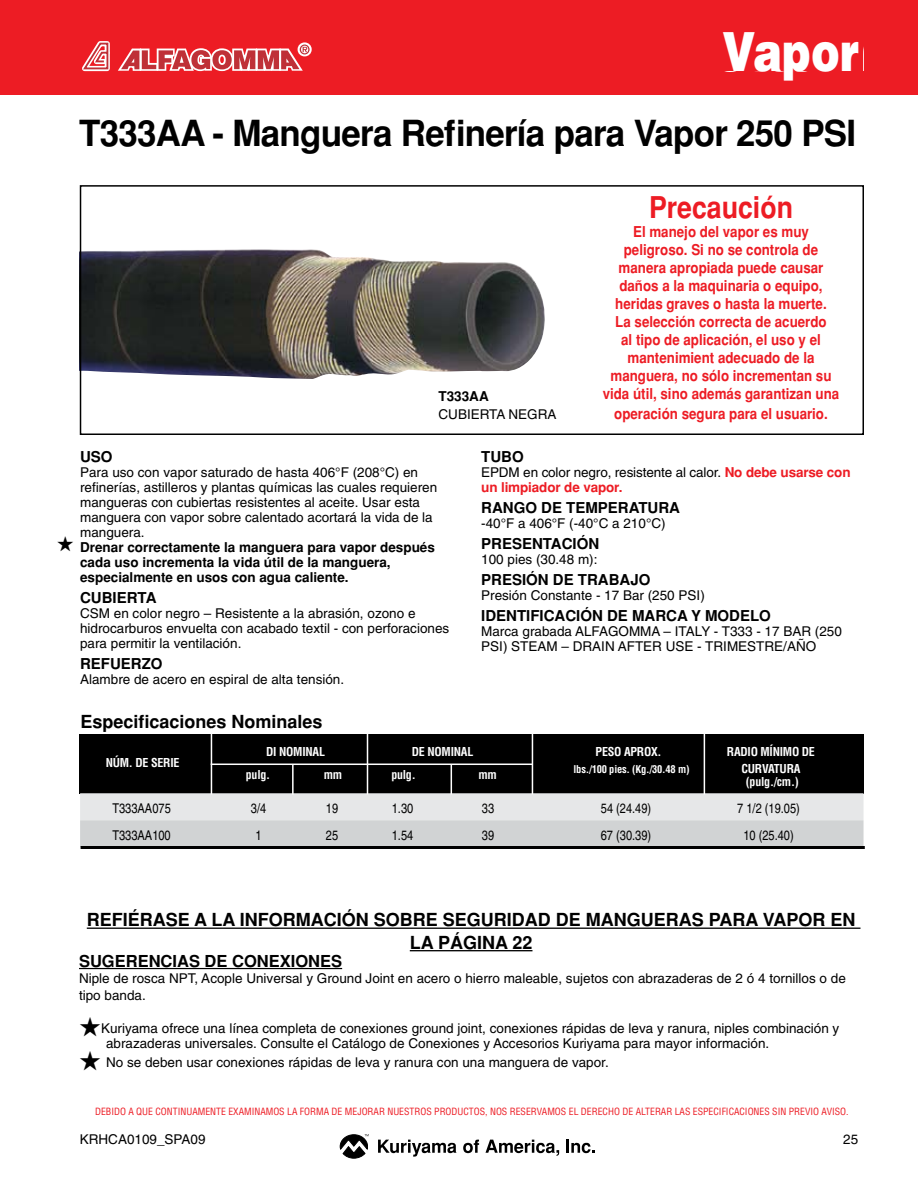
<style>
.page{position:relative;width:918px;height:1188px;background:#fff}
.page>*{position:absolute;margin:0;border:0;box-sizing:border-box;transform-origin:0 0}
.t1{font:900 54px "Helvetica";color:#fff;scale:.8 1}
.t2{font:700 36px "Helvetica";letter-spacing:-.02em;color:#000}
.t3{font:700 30px "Helvetica";color:#ed1c24;scale:.89 1}
.t4{font:700 18px/22.5px "Helvetica";color:#000;text-align:center}
.t5{font:700 16.5px "Helvetica";color:#000}
.t6{font:700 15px/18px "Helvetica";color:#ed1c24;text-align:center;scale:.89 1}
.t7{font:700 15px "Helvetica";color:#000}
.t8{font:13.5px/15px "Helvetica";color:#000}
.t9{font:700 13.5px/15px "Helvetica";color:#000}
.t10{font:condensed 13.5px "Helvetica";color:#000}
.t11{font:700 condensed 12px/13.5px "Helvetica";letter-spacing:-.02em;color:#fff;text-align:center}
.t12{font:700 condensed 10.5px "Helvetica";letter-spacing:-.02em;color:#fff}
.t13{font:condensed 9.75px "Helvetica";color:#ed1c24}
.s1{font-weight:700;color:#ed1c24}
</style>
<div class="page">
<div style="left:0;top:0;width:918px;height:94px;background:#ed1c24"></div>
<div style="left:298px;top:42px;width:14px;height:14px;border:8px solid #fff;border-radius:50%"></div>
<svg style="left:82px;top:41px;width:228px;height:30px"></svg>
<svg style="left:340px;top:1134px;width:29px;height:25px"></svg>
<svg style="left:378px;top:1140px;width:78px;height:17px"></svg>
<svg style="left:463px;top:1140px;width:16px;height:13px"></svg>
<svg style="left:486px;top:1140px;width:73px;height:16px"></svg>
<svg style="left:566px;top:1140px;width:29px;height:13px"></svg>
<img style="left:83px;top:249px;width:462px;height:130px">
<hr style="left:87px;top:928px;width:774px;height:1px;background:#000">
<hr style="left:410px;top:950px;width:122px;height:1px;background:#000">
<hr style="left:79px;top:968px;width:263px;height:1px;background:#000">
<div style="left:79px;top:735px;width:785px;height:59px;background:#000"></div>
<div style="left:80px;top:793px;width:784px;height:27px;background:#e6e7e8"></div>
<div style="left:80px;top:820px;width:784px;height:27px;background:#d1d3d4"></div>
<hr style="left:81px;top:846px;width:784px;height:3px;background:#000">
<hr style="left:211px;top:729px;width:1px;height:65px;background:#fff">
<hr style="left:367px;top:729px;width:1px;height:65px;background:#fff">
<hr style="left:532px;top:729px;width:1px;height:65px;background:#fff">
<hr style="left:704px;top:729px;width:1px;height:65px;background:#fff">
<hr style="left:211px;top:764px;width:321px;height:1px;background:#fff">
<hr style="left:292px;top:764px;width:2px;height:31px;background:#fff">
<hr style="left:451px;top:764px;width:1px;height:30px;background:#fff">
<div style="left:80px;top:185px;width:784px;height:250px;border:2px solid #000"></div>
<h1 class="t1" style="left:715px;top:16px;width:191px">Steam</h1>
<h1 class="t1" style="left:722px;top:16px;width:173px">Vapor</h1>
<h2 class="t2" style="left:79px;top:112px;width:779px">T333AA - Manguera Refinería para Vapor 250 PSI</h2>
<p class="t9" style="left:439px;top:388px;width:52px">T333AA</p>
<p class="t8" style="left:439px;top:406px;width:120px">CUBIERTA NEGRA</p>
<h3 class="t3" style="left:649px;top:190px;width:163px">Precaución</h3>
<p class="t6" style="left:603px;top:223px;width:267px">El manejo del vapor es muy peligroso. Si no se controla de manera apropiada puede causar daños a la maquinaria o equipo, heridas graves o hasta la muerte.<br>La selección correcta de acuerdo<br>al tipo de aplicación, el uso y el mantenimient adecuado de la manguera, no sólo incrementan su vida útil, sino además garantizan una</p>
<p class="t6" style="left:614px;top:405px;width:242px">operación segura para el usuario.</p>
<p class="t7" style="left:80px;top:448px;width:34px">USO</p>
<p class="t8" style="left:80px;top:464px;width:359px">Para uso con vapor saturado de hasta 406°F (208°C) en refinerías, astilleros y plantas químicas las cuales requieren mangueras con cubiertas resistentes al aceite. Usar esta manguera con vapor sobre calentado acortará la vida de la manguera.</p>
<p class="t9" style="left:80px;top:539px;width:356px">Drenar correctamente la manguera para vapor después cada uso incrementa la vida útil de la manguera, especialmente en usos con agua caliente.</p>
<p class="t7" style="left:80px;top:589px;width:78px">CUBIERTA</p>
<p class="t8" style="left:80px;top:605px;width:371px">CSM en color negro – Resistente a la abrasión, ozono e hidrocarburos envuelta con acabado textil - con perforaciones para permitir la ventilación.</p>
<p class="t7" style="left:80px;top:655px;width:84px">REFUERZO</p>
<p class="t8" style="left:80px;top:671px;width:266px">Alambre de acero en espiral de alta tensión.</p>
<h3 class="t4" style="left:80px;top:710px;width:244px">Especificaciones Nominales</h3>
<p class="t7" style="left:481px;top:448px;width:44px">TUBO</p>
<p class="t8" style="left:481px;top:464px;width:371px">EPDM en color negro, resistente al calor. <span class="s1">No debe usarse con un limpiador de vapor.</span></p>
<p class="t7" style="left:481px;top:499px;width:200px">RANGO DE TEMPERATURA</p>
<p class="t8" style="left:481px;top:515px;width:186px">-40°F a 406°F (-40°C a 210°C)</p>
<p class="t7" style="left:481px;top:535px;width:120px">PRESENTACIÓN</p>
<p class="t8" style="left:481px;top:551px;width:118px">100 pies (30.48 m):</p>
<p class="t7" style="left:481px;top:571px;width:171px">PRESIÓN DE TRABAJO</p>
<p class="t8" style="left:481px;top:587px;width:225px">Presión Constante - 17 Bar (250 PSI)</p>
<p class="t7" style="left:481px;top:607px;width:291px">IDENTIFICACIÓN DE MARCA Y MODELO</p>
<p class="t8" style="left:481px;top:623px;width:362px">Marca grabada ALFAGOMMA – ITALY - T333 - 17 BAR (250<br>PSI) STEAM – DRAIN AFTER USE - TRIMESTRE/AÑO</p>
<p class="t11" style="left:106px;top:756px;width:75px">NÚM. DE SERIE</p>
<p class="t11" style="left:266px;top:745px;width:60px">DI NOMINAL</p>
<p class="t11" style="left:412px;top:745px;width:63px">DE NOMINAL</p>
<p class="t11" style="left:596px;top:745px;width:67px">PESO APROX.</p>
<p class="t11" style="left:727px;top:745px;width:89px">RADIO MÍNIMO DE</p>
<p class="t11" style="left:246px;top:768px;width:26px">pulg.</p>
<p class="t11" style="left:324px;top:768px;width:20px">mm</p>
<p class="t11" style="left:391px;top:768px;width:26px">pulg.</p>
<p class="t11" style="left:478px;top:768px;width:20px">mm</p>
<p class="t12" style="left:574px;top:763px;width:117px">lbs./100 pies. (Kg./30.48 m)</p>
<p class="t11" style="left:741px;top:762px;width:60px">CURVATURA (pulg./cm.)</p>
<p class="t10" style="left:112px;top:800px;width:60px">T333AA075</p>
<p class="t10" style="left:251px;top:800px;width:17px">3/4</p>
<p class="t10" style="left:326px;top:800px;width:14px">19</p>
<p class="t10" style="left:392px;top:800px;width:23px">1.30</p>
<p class="t10" style="left:482px;top:800px;width:14px">33</p>
<p class="t10" style="left:601px;top:800px;width:52px">54 (24.49)</p>
<p class="t10" style="left:737px;top:800px;width:64px">7 1/2 (19.05)</p>
<p class="t10" style="left:112px;top:827px;width:60px">T333AA100</p>
<p class="t10" style="left:256px;top:827px;width:8px">1</p>
<p class="t10" style="left:326px;top:827px;width:14px">25</p>
<p class="t10" style="left:392px;top:827px;width:23px">1.54</p>
<p class="t10" style="left:482px;top:827px;width:14px">39</p>
<p class="t10" style="left:601px;top:827px;width:52px">67 (30.39)</p>
<p class="t10" style="left:743px;top:827px;width:52px">10 (25.40)</p>
<h3 class="t4" style="left:87px;top:909px;width:770px">REFIÉRASE A LA INFORMACIÓN SOBRE SEGURIDAD DE MANGUERAS PARA VAPOR EN<br>LA PÁGINA 22</h3>
<p class="t5" style="left:79px;top:951px;width:265px">SUGERENCIAS DE CONEXIONES</p>
<p class="t8" style="left:79px;top:970px;width:768px;line-height:16.5px">Niple de rosca NPT, Acople Universal y Ground Joint en acero o hierro maleable, sujetos con abrazaderas de 2 ó 4 tornillos o de tipo banda.</p>
<p class="t8" style="left:106px;top:1021px;width:735px;text-indent:-27px">★Kuriyama ofrece una línea completa de conexiones ground joint, conexiones rápidas de leva y ranura, niples combinación y abrazaderas universales. Consulte el Catálogo de Conexiones y Accesorios Kuriyama para mayor información.</p>
<p class="t8" style="left:79px;top:1055px;width:531px">★ No se deben usar conexiones rápidas de leva y ranura con una manguera de vapor.</p>
<p class="t13" style="left:95px;top:1105px;width:755px">DEBIDO A QUE CONTINUAMENTE EXAMINAMOS LA FORMA DE MEJORAR NUESTROS PRODUCTOS, NOS RESERVAMOS EL DERECHO DE ALTERAR LAS ESPECIFICACIONES SIN PREVIO AVISO.</p>
<p class="t8" style="left:80px;top:1132px;width:127px">KRHCA0109_SPA09</p>
<p class="t8" style="left:843px;top:1132px;width:17px">2 5</p>
</div>
